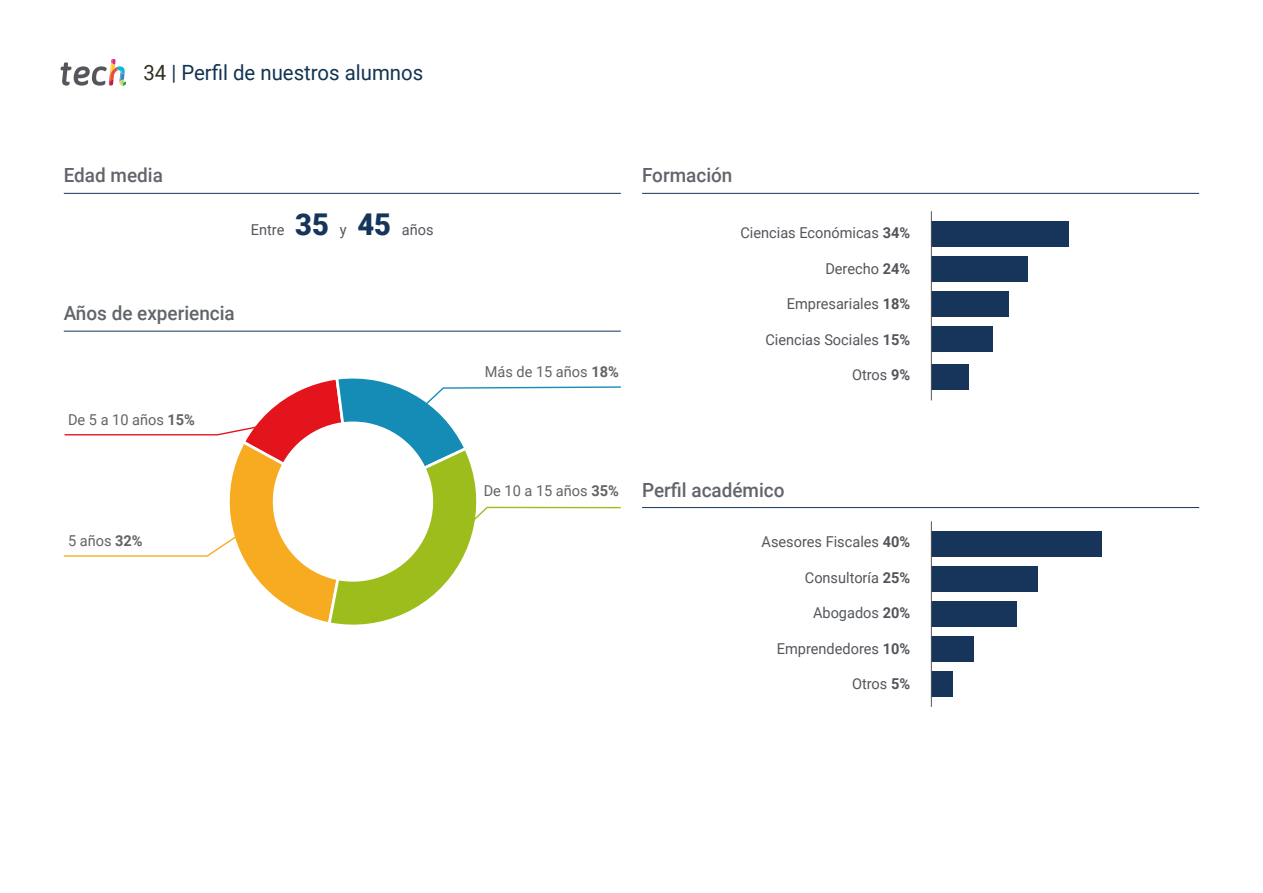
<style>
.page{position:relative;width:1263px;height:893px;background:#fff}
.page>*{position:absolute;margin:0;border:0;box-sizing:border-box;transform-origin:0 0}
.t1{font:21px "Roboto";color:#123352}
.t2{font:500 19.5px "Roboto";color:#61646a}
.t3{font:15px "Roboto";color:#52555b}
.t4{font:15px "Roboto";color:#636363}
.s1{color:#312e20}
.s2{font-weight:900;font-size:30px;color:#16355a}
.s3{font-weight:700}
</style>
<div class="page">
<hr style="left:64px;top:193px;width:557px;height:1px;background:#17355b">
<hr style="left:642px;top:193px;width:557px;height:1px;background:#17355b">
<div style="left:931px;top:222px;width:138px;height:25px;background:#17355b"></div>
<div style="left:931px;top:256px;width:97px;height:26px;background:#17355b"></div>
<div style="left:931px;top:291px;width:78px;height:26px;background:#17355b"></div>
<div style="left:931px;top:326px;width:61px;height:26px;background:#17355b"></div>
<div style="left:931px;top:365px;width:38px;height:25px;background:#17355b"></div>
<hr style="left:931px;top:211px;width:1px;height:189px;background:#52555b">
<div style="left:931px;top:566px;width:106px;height:26px;background:#17355b"></div>
<hr style="left:642px;top:507px;width:557px;height:1px;background:#17355b">
<div style="left:931px;top:532px;width:170px;height:25px;background:#17355b"></div>
<div style="left:931px;top:601px;width:85px;height:26px;background:#17355b"></div>
<div style="left:931px;top:636px;width:43px;height:26px;background:#17355b"></div>
<div style="left:931px;top:671px;width:21px;height:25px;background:#17355b"></div>
<hr style="left:931px;top:521px;width:1px;height:186px;background:#52555b">
<hr style="left:64px;top:331px;width:557px;height:1px;background:#17355b">
<svg style="left:64px;top:378px;width:557px;height:247px"></svg>
<svg style="left:61px;top:59px;width:65px;height:27px"></svg>
<h1 class="t1" style="left:144px;top:57px;width:281px"><span class="s1">34</span> | Perfil de nuestros alumnos</h1>
<h2 class="t2" style="left:64px;top:161px;width:101px">Edad media</h2>
<h2 class="t2" style="left:642px;top:161px;width:92px">Formación</h2>
<p class="t3" style="left:251px;top:219px;width:184px">Entre <span class="s2">35</span> y <span class="s2">45</span> años</p>
<h2 class="t2" style="left:64px;top:300px;width:173px">Años de experiencia</h2>
<p class="t4" style="left:485px;top:361px;width:136px">Más de 15 años <span class="s3">18%</span></p>
<p class="t3" style="left:740px;top:222px;width:171px">Ciencias Económicas <span class="s3">34%</span></p>
<p class="t3" style="left:825px;top:258px;width:86px">Derecho <span class="s3">24%</span></p>
<p class="t3" style="left:787px;top:293px;width:125px">Empresariales <span class="s3">18%</span></p>
<p class="t3" style="left:765px;top:329px;width:146px">Ciencias Sociales <span class="s3">15%</span></p>
<p class="t3" style="left:852px;top:364px;width:60px">Otros <span class="s3">9%</span></p>
<p class="t4" style="left:68px;top:409px;width:128px">De 5 a 10 años <span class="s3">15%</span></p>
<p class="t4" style="left:68px;top:530px;width:76px">5 años <span class="s3">32%</span></p>
<p class="t4" style="left:484px;top:480px;width:137px">De 10 a 15 años <span class="s3">35%</span></p>
<h2 class="t2" style="left:642px;top:476px;width:144px">Perfil académico</h2>
<p class="t3" style="left:762px;top:531px;width:150px">Asesores Fiscales <span class="s3">40%</span></p>
<p class="t3" style="left:805px;top:567px;width:107px">Consultoría <span class="s3">25%</span></p>
<p class="t3" style="left:813px;top:602px;width:99px">Abogados <span class="s3">20%</span></p>
<p class="t3" style="left:777px;top:638px;width:135px">Emprendedores <span class="s3">10%</span></p>
<p class="t3" style="left:852px;top:673px;width:60px">Otros <span class="s3">5%</span></p>
</div>
